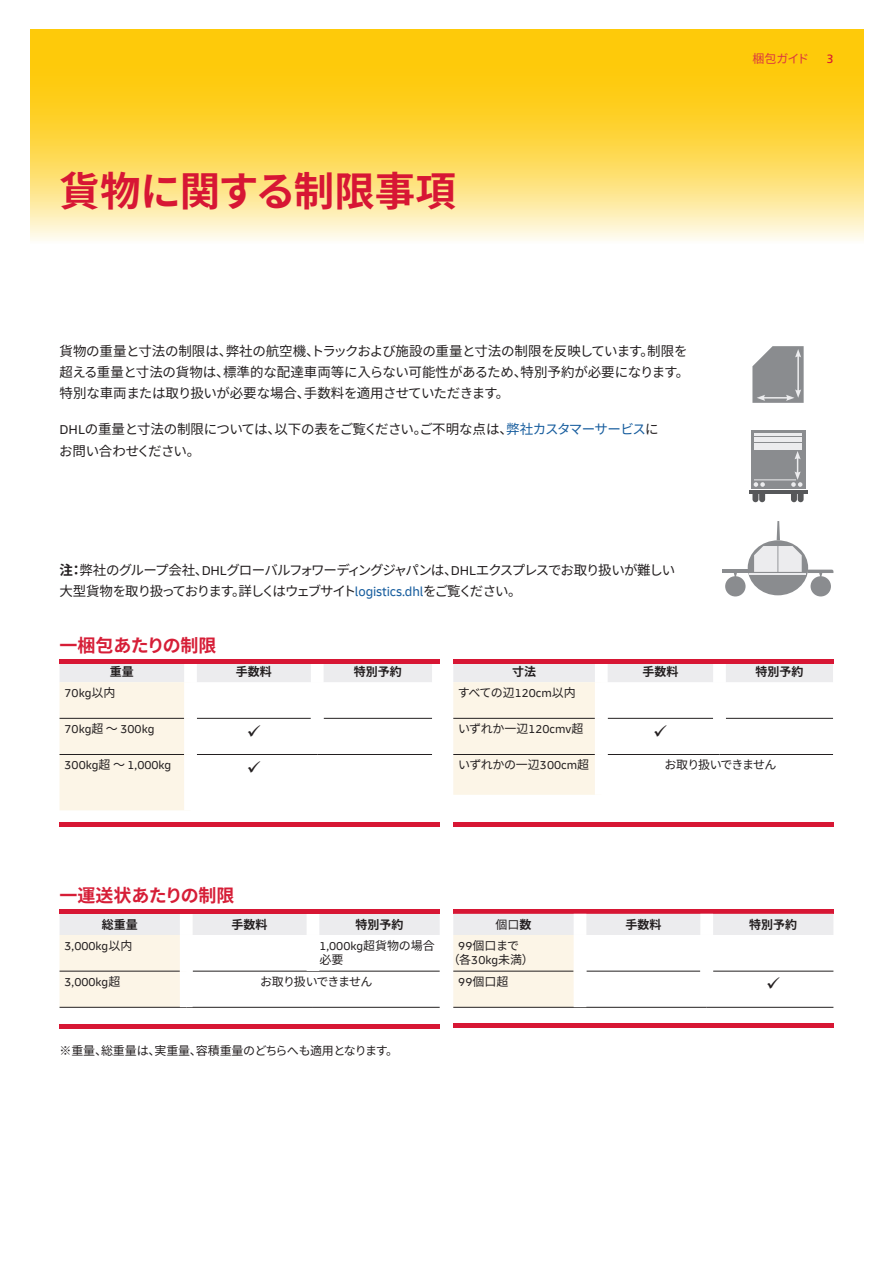
<style>
.page{position:relative;width:893px;height:1263px;background:#fff}
.page>*{position:absolute;margin:0;border:0;box-sizing:border-box;transform-origin:0 0}
.t1{font:700 40.5px "Noto Sans CJ Kjp";letter-spacing:-.005em;color:#d71634}
.t2{font:700 18px "Noto Sans CJ Kjp";letter-spacing:-.005em;color:#d61e37}
.t3{font:13.5px/21.3px "Noto Sans CJ Kjp";letter-spacing:-.035em;color:#231f20}
.t4{font:13.5px/21.3px "Noto Sans CJ Kjp";letter-spacing:-.09em;color:#231f20}
.t5{font:12px/14.4px "Noto Sans CJ Kjp";letter-spacing:-.035em;color:#231f20;text-align:center}
.t6{font:12px "Delivery";color:#231f20}
.t7{font:700 12px "Noto Sans CJ Kjp";color:#231f20}
.t8{font:12px "Noto Sans CJ Kjp";letter-spacing:-.08em;color:#231f20}
.t9{font:12px "Noto Sans CJ Kjp";letter-spacing:-.04em;color:#db3740}
.t10{font:12px "Frutiger LT Std";color:#d71634}
.s1{font-family:"Delivery"}
.s2{color:#175d9e}
.s3{font-weight:700}
.s4{font-family:"Delivery";color:#175d9e}
.s5{font-family:"Noto Sans CJ Kjp"}
.s6{font-family:"Koz Min Pr 6 N"}
</style>
<div class="page">
<svg style="left:30px;top:30px;width:833px;height:211px;background:#fed951"></svg>
<svg style="left:752px;top:346px;width:52px;height:57px;background:#9a9b9e"></svg>
<div style="left:748px;top:540px;width:60px;height:55px;background:#8a8c8f;border-radius:50%"></div>
<div style="left:810px;top:576px;width:21px;height:20px;background:#8a8c8f;border-radius:50%"></div>
<hr style="left:723px;top:570px;width:26px;height:3px;background:#8a8c8f">
<div style="left:725px;top:576px;width:20px;height:20px;background:#8a8c8f;border-radius:50%"></div>
<svg style="left:777px;top:521px;width:3px;height:19px"></svg>
<hr style="left:750px;top:573px;width:56px;height:1px;background:#ececee">
<svg style="left:754px;top:546px;width:79px;height:31px"></svg>
<hr style="left:748px;top:490px;width:59px;height:4px;background:#57585a">
<svg style="left:752px;top:494px;width:13px;height:8px"></svg>
<svg style="left:791px;top:494px;width:13px;height:8px"></svg>
<div style="left:751px;top:430px;width:54px;height:59px;background:#8a8c8f"></div>
<svg style="left:754px;top:482px;width:11px;height:5px"></svg>
<div style="left:754px;top:443px;width:48px;height:6px;background:#ececee"></div>
<div style="left:754px;top:437px;width:48px;height:5px;background:#ececee"></div>
<hr style="left:754px;top:433px;width:48px;height:3px;background:#ececee">
<svg style="left:791px;top:451px;width:11px;height:36px"></svg>
<hr style="left:754px;top:479px;width:42px;height:1px;background:#ececee">
<hr style="left:453px;top:1023px;width:380px;height:4px;background:#d71634">
<div style="left:453px;top:909px;width:380px;height:5px;background:#d71634"></div>
<hr style="left:60px;top:823px;width:380px;height:4px;background:#d71634">
<hr style="left:60px;top:1024px;width:380px;height:4px;background:#d71634">
<hr style="left:453px;top:823px;width:380px;height:4px;background:#d71634">
<svg style="left:60px;top:914px;width:380px;height:93px"></svg>
<hr style="left:60px;top:971px;width:120px;height:1px;background:#231f20">
<hr style="left:313px;top:971px;width:127px;height:1px;background:#231f20">
<hr style="left:193px;top:971px;width:120px;height:1px;background:#231f20">
<hr style="left:60px;top:1007px;width:126px;height:1px;background:#231f20">
<div style="left:307px;top:914px;width:12px;height:21px;background:#fff"></div>
<div style="left:307px;top:935px;width:12px;height:36px;background:#fff"></div>
<hr style="left:186px;top:1007px;width:127px;height:1px;background:#231f20">
<hr style="left:313px;top:1007px;width:127px;height:1px;background:#231f20">
<div style="left:180px;top:914px;width:13px;height:21px;background:#fff"></div>
<div style="left:180px;top:935px;width:13px;height:36px;background:#fff"></div>
<div style="left:180px;top:971px;width:13px;height:36px;background:#fff"></div>
<hr style="left:453px;top:659px;width:380px;height:4px;background:#d71634">
<hr style="left:60px;top:659px;width:380px;height:4px;background:#d71634">
<div style="left:60px;top:909px;width:380px;height:5px;background:#d71634"></div>
<hr style="left:453px;top:1007px;width:127px;height:1px;background:#231f20">
<hr style="left:580px;top:1007px;width:127px;height:1px;background:#231f20">
<hr style="left:707px;top:1007px;width:126px;height:1px;background:#231f20">
<svg style="left:453px;top:663px;width:380px;height:132px"></svg>
<svg style="left:60px;top:663px;width:372px;height:147px"></svg>
<svg style="left:453px;top:914px;width:380px;height:93px"></svg>
<h1 class="t1" style="left:60px;top:168px;width:398px">貨物に関する制限事項</h1>
<p class="t9" style="left:752px;top:51px;width:58px">梱包ガイド</p>
<p class="t10" style="left:827px;top:52px;width:8px">3</p>
<p class="t3" style="left:60px;top:340px;width:631px">貨物の重量と寸法の制限は、弊社の航空機、トラックおよび施設の重量と寸法の制限を反映しています。制限を超える重量と寸法の貨物は、標準的な配達車両等に入らない可能性があるため、特別予約が必要になります。特別な車両または取り扱いが必要な場合、手数料を適用させていただきます。</p>
<p class="t3" style="left:59px;top:419px;width:601px"><span class="s1">DHL</span>の重量と寸法の制限については、以下の表をご覧ください。ご不明な点は、<span class="s2">弊社カスタマーサービス</span>にお問い合わせください。</p>
<p class="t4" style="left:60px;top:559px;width:617px"><span class="s3">注：</span>弊社のグループ会社、<span class="s1">DHL</span>グローバルフォワーディングジャパンは、<span class="s1">DHL</span>エクスプレスでお取り扱いが難しい大型貨物を取り扱っております。詳しくはウェブサイト<span class="s4">logistics.dhl</span>をご覧ください。</p>
<h2 class="t2" style="left:60px;top:635px;width:158px">一梱包あたりの制限</h2>
<p class="t7" style="left:110px;top:665px;width:25px">重量</p>
<p class="t7" style="left:236px;top:665px;width:37px">手数料</p>
<p class="t7" style="left:354px;top:665px;width:49px">特別予約</p>
<p class="t6" style="left:65px;top:686px;width:52px">70kg<span class="s5">以内</span></p>
<p class="t6" style="left:65px;top:722px;width:91px">70kg<span class="s5">超～</span> 300kg</p>
<p class="t6" style="left:65px;top:758px;width:108px">300kg<span class="s5">超～</span> 1,000kg</p>
<p class="t7" style="left:512px;top:665px;width:25px">寸法</p>
<p class="t7" style="left:642px;top:665px;width:37px">手数料</p>
<p class="t7" style="left:755px;top:665px;width:49px">特別予約</p>
<p class="t5" style="left:458px;top:686px;width:120px">すべての辺<span class="s1">120cm</span>以内</p>
<p class="t5" style="left:458px;top:722px;width:127px">いずれか一辺<span class="s1">120cmv</span>超</p>
<p class="t5" style="left:458px;top:758px;width:133px">いずれかの一辺<span class="s1">300cm</span>超</p>
<p class="t8" style="left:664px;top:758px;width:114px">お取り扱いできません</p>
<h2 class="t2" style="left:60px;top:885px;width:176px">一運送状あたりの制限</h2>
<p class="t7" style="left:102px;top:917px;width:37px">総重量</p>
<p class="t7" style="left:232px;top:917px;width:37px">手数料</p>
<p class="t7" style="left:355px;top:917px;width:49px">特別予約</p>
<p class="t6" style="left:65px;top:938px;width:69px">3,000kg<span class="s5">以内</span></p>
<p class="t6" style="left:319px;top:938px;width:117px">1,000kg<span class="s5">超貨物の場合</span></p>
<p class="t5" style="left:319px;top:953px;width:25px">必要</p>
<p class="t6" style="left:65px;top:975px;width:57px">3,000kg<span class="s5">超</span></p>
<p class="t8" style="left:260px;top:975px;width:114px">お取り扱いできません</p>
<p class="t5" style="left:495px;top:917px;width:37px">個口<span class="s3">数</span></p>
<p class="t7" style="left:625px;top:917px;width:37px">手数料</p>
<p class="t7" style="left:749px;top:917px;width:49px">特別予約</p>
<p class="t5" style="left:448px;top:938px;width:88px"><span class="s1">99</span>個口まで<br>（各<span class="s1">30kg</span>未満）</p>
<p class="t5" style="left:458px;top:974px;width:52px"><span class="s1">99</span>個口超</p>
<p class="t5" style="left:60px;top:1043px;width:340px"><span class="s6">※</span>重量、総重量は、実重量、容積重量のどちらへも適用となります。</p>
</div>
